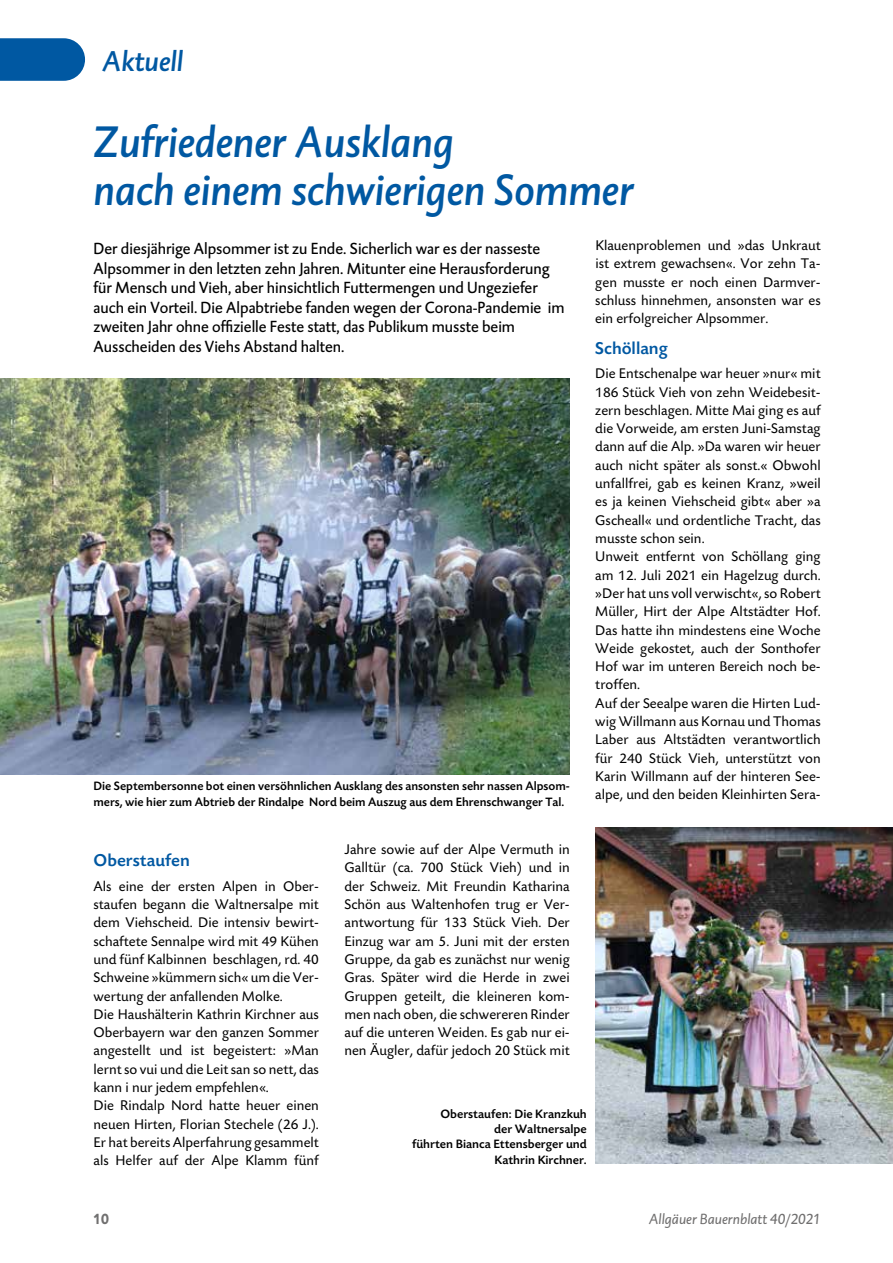
<style>
.page{position:relative;width:893px;height:1263px;background:#fff}
.page>*{position:absolute;margin:0;border:0;box-sizing:border-box;transform-origin:0 0}
.t1{font:italic 45px/48px "DTL Caspari T Medium";color:#0058a2}
.t2{font:italic 29.25px "DTL Caspari T Medium";color:#0058a2}
.t3{font:500 18px "Today SB";color:#0058a2}
.t4{font:16.5px/19.5px "DTL Caspari T";color:#000}
.t5{font:italic 15px "DTL Caspari T";color:#706f6f}
.t6{font:700 15px "DTL Caspari T";color:#706f6f;scale:.95 1}
.t7{font:14.7px/18.3px "Today SB";color:#000}
.t8{font:500 12.75px/15.3px "Today SB";color:#000;text-align:right}
</style>
<div class="page">
<svg style="left:0;top:38px;width:85px;height:43px;background:#1062a7"></svg>
<img style="left:595px;top:827px;width:298px;height:336px">
<img style="left:0;top:378px;width:570px;height:396px">
<h2 class="t2" style="left:102px;top:43px;width:83px">Aktuell</h2>
<h1 class="t1" style="left:94px;top:118px;width:541px">Zufriedener Ausklang<br>nach einem schwierigen Sommer</h1>
<p class="t4" style="left:94px;top:239px;width:473px">Der diesjährige Alpsommer ist zu Ende. Sicherlich war es der nasseste Alpsommer in den letzten zehn Jahren. Mitunter eine Herausforderung für Mensch und Vieh, aber hinsichtlich Futtermengen und Ungeziefer auch ein Vorteil. Die Alpabtriebe fanden wegen der Corona-Pandemie im zweiten Jahr ohne offizielle Feste statt, das Publikum musste beim Ausscheiden des Viehs Abstand halten.</p>
<p class="t8" style="left:94px;top:779px;width:478px;text-align:left">Die Septembersonne bot einen versöhnlichen Ausklang des ansonsten sehr nassen Alpsom&shy;mers, wie hier zum Abtrieb der Rindalpe Nord beim Auszug aus dem Ehrenschwanger Tal.</p>
<p class="t7" style="left:595px;top:237px;width:227px;text-align:justify">Klauenproblemen und »das Unkraut ist extrem gewachsen«. Vor zehn Ta&shy;gen musste er noch einen Darmver&shy;schluss hinnehmen, ansonsten war es ein erfolgreicher Alpsommer.</p>
<p class="t3" style="left:595px;top:339px;width:74px">Schöllang</p>
<p class="t7" style="left:595px;top:365px;width:227px">Die Entschenalpe war heuer »nur« mit 186 Stück Vieh von zehn Weidebesit&shy;zern beschlagen. Mitte Mai ging es auf die Vorweide, am ersten Juni-Samstag dann auf die Alp. »Da waren wir heuer auch nicht später als sonst.« Obwohl unfallfrei, gab es keinen Kranz, »weil es ja keinen Viehscheid gibt« aber »a Gscheall« und ordentliche Tracht, das musste schon sein.<br>Unweit entfernt von Schöllang ging am 12. Juli 2021 ein Hagelzug durch. »Der hat uns voll verwischt«, so Robert Müller, Hirt der Alpe Altstädter Hof.<br>Das hatte ihn mindestens eine Woche Weide gekostet, auch der Sonthofer Hof war im unteren Bereich noch be&shy;troffen.<br>Auf der Seealpe waren die Hirten Lud&shy;wig Willmann aus Kornau und Thomas Laber aus Altstädten verantwortlich für 240 Stück Vieh, unterstützt von Karin Willmann auf der hinteren See&shy;alpe, und den beiden Kleinhirten Sera-</p>
<p class="t3" style="left:94px;top:851px;width:98px">Oberstaufen</p>
<p class="t7" style="left:94px;top:877px;width:227px">Als eine der ersten Alpen in Ober&shy;staufen begann die Waltnersalpe mit dem Viehscheid. Die intensiv bewirt&shy;schaftete Sennalpe wird mit 49 Kühen und fünf Kalbinnen beschlagen, rd. 40<br>Schweine »kümmern sich« um die Ver&shy;wertung der anfallenden Molke.<br>Die Haushälterin Kathrin Kirchner aus Oberbayern war den ganzen Sommer angestellt und ist begeistert: »Man lernt so vui und die Leit san so nett, das kann i nur jedem empfehlen«.<br>Die Rindalp Nord hatte heuer einen neuen Hirten, Florian Stechele (26 J.).<br>Er hat bereits Alperfahrung gesammelt als Helfer auf der Alpe Klamm fünf</p>
<p class="t7" style="left:344px;top:841px;width:227px;text-align:justify">Jahre sowie auf der Alpe Vermuth in Galltür (ca. 700 Stück Vieh) und in der Schweiz. Mit Freundin Katharina Schön aus Waltenhofen trug er Ver&shy;antwortung für 133 Stück Vieh. Der Einzug war am 5. Juni mit der ersten Gruppe, da gab es zunächst nur wenig Gras. Später wird die Herde in zwei Gruppen geteilt, die kleineren kom&shy;men nach oben, die schwereren Rinder auf die unteren Weiden. Es gab nur ei&shy;nen Äugler, dafür jedoch 20 Stück mit</p>
<p class="t8" style="left:412px;top:1106px;width:176px">Oberstaufen: Die Kranzkuh<br>der Waltnersalpe<br>führten Bianca Ettensberger und<br>Kathrin Kirchner.</p>
<p class="t6" style="left:94px;top:1208px;width:18px">10</p>
<p class="t5" style="left:649px;top:1209px;width:173px">Allgäuer Bauernblatt 40/2021</p>
</div>
